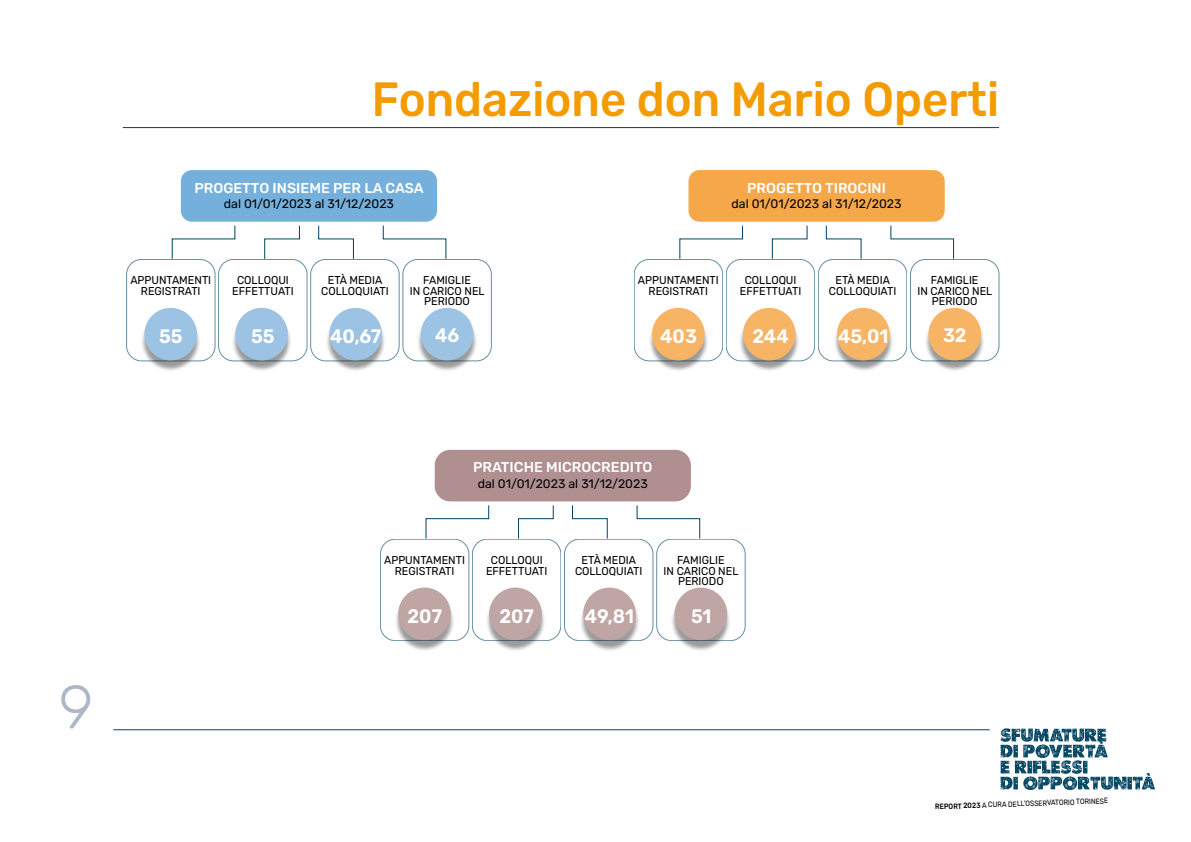
<style>
.page{position:relative;width:1191px;height:842px;background:#fff}
.page>*{position:absolute;margin:0;border:0;box-sizing:border-box;transform-origin:0 0}
.t1{font:300 61px "Rubik";color:#acb8c6}
.t2{font:500 48px "Rubik";color:#f49b00;scale:.95 1}
.t3{font:600 19.5px "Rubik";color:#fff;scale:.95 1}
.t4{font:500 14.3px "Rubik";color:#fff}
.t5{font:12.4px "Rubik";color:#000}
.t6{font:11.4px/10.4px "Rubik";color:#000;text-align:center;scale:.95 1}
.t7{font:7.6px "Rubik";color:#000;scale:.9 1}
.s1{font-weight:500}
</style>
<div class="page">
<svg style="left:927px;top:728px;width:228px;height:62px"></svg>
<hr style="left:113px;top:730px;width:876px;height:1px;background:#004361">
<hr style="left:123px;top:127px;width:876px;height:1px;background:#004361">
<div style="left:403px;top:259px;width:88px;height:102px;border:1px solid #004361;border-radius:15px"></div>
<div style="left:416px;top:311px;width:61px;height:61px;background:#000;opacity:.4"></div>
<div style="left:421px;top:308px;width:52px;height:52px;background:#9dc3e4;border-radius:50%"></div>
<div style="left:311px;top:259px;width:88px;height:102px;border:1px solid #004361;border-radius:15px"></div>
<div style="left:325px;top:311px;width:61px;height:61px;background:#000;opacity:.4"></div>
<div style="left:329px;top:308px;width:53px;height:52px;background:#9dc3e4;border-radius:50%"></div>
<div style="left:218px;top:259px;width:89px;height:102px;border:1px solid #004361;border-radius:15px"></div>
<div style="left:231px;top:311px;width:61px;height:61px;background:#000;opacity:.4"></div>
<div style="left:235px;top:308px;width:53px;height:52px;background:#9dc3e4;border-radius:50%"></div>
<div style="left:126px;top:259px;width:89px;height:102px;border:1px solid #004361;border-radius:15px"></div>
<div style="left:140px;top:311px;width:61px;height:61px;background:#000;opacity:.4"></div>
<div style="left:144px;top:308px;width:53px;height:52px;background:#9dc3e4;border-radius:50%"></div>
<div style="left:181px;top:170px;width:256px;height:52px;background:#75afdb;border-radius:11px"></div>
<svg style="left:171px;top:225px;width:64px;height:34px"></svg>
<svg style="left:264px;top:225px;width:36px;height:34px"></svg>
<svg style="left:382px;top:225px;width:64px;height:34px"></svg>
<svg style="left:318px;top:225px;width:36px;height:34px"></svg>
<div style="left:910px;top:259px;width:89px;height:102px;border:1px solid #004361;border-radius:15px"></div>
<div style="left:924px;top:311px;width:61px;height:61px;background:#000;opacity:.4"></div>
<div style="left:928px;top:308px;width:53px;height:52px;background:#f8b465;border-radius:50%"></div>
<div style="left:818px;top:259px;width:89px;height:102px;border:1px solid #004361;border-radius:15px"></div>
<div style="left:833px;top:311px;width:60px;height:61px;background:#000;opacity:.4"></div>
<div style="left:837px;top:308px;width:52px;height:52px;background:#f8b465;border-radius:50%"></div>
<div style="left:726px;top:259px;width:88px;height:102px;border:1px solid #004361;border-radius:15px"></div>
<div style="left:739px;top:311px;width:60px;height:61px;background:#000;opacity:.4"></div>
<div style="left:743px;top:308px;width:52px;height:52px;background:#f8b465;border-radius:50%"></div>
<div style="left:634px;top:259px;width:88px;height:102px;border:1px solid #004361;border-radius:15px"></div>
<div style="left:648px;top:311px;width:60px;height:61px;background:#000;opacity:.4"></div>
<div style="left:652px;top:308px;width:52px;height:52px;background:#f8b465;border-radius:50%"></div>
<div style="left:688px;top:170px;width:256px;height:52px;background:#f5a74a;border-radius:11px"></div>
<svg style="left:679px;top:225px;width:64px;height:34px"></svg>
<svg style="left:771px;top:225px;width:36px;height:34px"></svg>
<svg style="left:890px;top:225px;width:64px;height:34px"></svg>
<svg style="left:825px;top:225px;width:36px;height:34px"></svg>
<div style="left:656px;top:539px;width:89px;height:102px;border:1px solid #004361;border-radius:15px"></div>
<div style="left:670px;top:591px;width:61px;height:61px;background:#000;opacity:.4"></div>
<div style="left:674px;top:588px;width:53px;height:52px;background:#bfa5a4;border-radius:50%"></div>
<div style="left:564px;top:539px;width:89px;height:102px;border:1px solid #004361;border-radius:15px"></div>
<div style="left:579px;top:591px;width:61px;height:61px;background:#000;opacity:.4"></div>
<div style="left:583px;top:588px;width:53px;height:52px;background:#bfa5a4;border-radius:50%"></div>
<div style="left:472px;top:539px;width:89px;height:102px;border:1px solid #004361;border-radius:15px"></div>
<div style="left:485px;top:591px;width:61px;height:61px;background:#000;opacity:.4"></div>
<div style="left:489px;top:588px;width:53px;height:52px;background:#bfa5a4;border-radius:50%"></div>
<div style="left:380px;top:539px;width:89px;height:102px;border:1px solid #004361;border-radius:15px"></div>
<div style="left:394px;top:591px;width:61px;height:61px;background:#000;opacity:.4"></div>
<div style="left:398px;top:588px;width:53px;height:52px;background:#bfa5a4;border-radius:50%"></div>
<div style="left:435px;top:450px;width:256px;height:51px;background:#af8f90;border-radius:16px"></div>
<svg style="left:425px;top:505px;width:64px;height:34px"></svg>
<svg style="left:518px;top:505px;width:36px;height:34px"></svg>
<svg style="left:636px;top:505px;width:64px;height:34px"></svg>
<svg style="left:572px;top:505px;width:36px;height:34px"></svg>
<h2 class="t2" style="left:372px;top:72px;width:662px">Fondazione don Mario Operti</h2>
<p class="t4" style="left:194px;top:180px;width:231px">PROGETTO INSIEME PER LA CASA</p>
<p class="t5" style="left:224px;top:197px;width:172px">dal 01/01/2023 al 31/12/2023</p>
<p class="t6" style="left:130px;top:276px;width:87px">APPUNTAMENTI<br>REGISTRATI</p>
<h3 class="t3" style="left:159px;top:325px;width:26px">55</h3>
<p class="t6" style="left:232px;top:276px;width:66px">COLLOQUI<br>EFFETTUATI</p>
<h3 class="t3" style="left:251px;top:325px;width:26px">55</h3>
<p class="t6" style="left:321px;top:276px;width:73px">ETÀ MEDIA<br>COLLOQUIATI</p>
<h3 class="t3" style="left:330px;top:325px;width:55px">40,67</h3>
<p class="t6" style="left:410px;top:276px;width:80px">FAMIGLIE<br>IN CARICO NEL<br>PERIODO</p>
<h3 class="t3" style="left:435px;top:325px;width:27px">46</h3>
<p class="t4" style="left:747px;top:180px;width:140px">PROGETTO TIROCINI</p>
<p class="t5" style="left:731px;top:197px;width:172px">dal 01/01/2023 al 31/12/2023</p>
<p class="t6" style="left:638px;top:276px;width:87px">APPUNTAMENTI<br>REGISTRATI</p>
<h3 class="t3" style="left:660px;top:325px;width:40px">403</h3>
<p class="t6" style="left:740px;top:276px;width:66px">COLLOQUI<br>EFFETTUATI</p>
<h3 class="t3" style="left:752px;top:325px;width:40px">244</h3>
<p class="t6" style="left:829px;top:276px;width:73px">ETÀ MEDIA<br>COLLOQUIATI</p>
<h3 class="t3" style="left:838px;top:325px;width:54px">45,01</h3>
<p class="t6" style="left:917px;top:276px;width:80px">FAMIGLIE<br>IN CARICO NEL<br>PERIODO</p>
<h3 class="t3" style="left:943px;top:325px;width:26px">32</h3>
<h1 class="t1" style="left:59px;top:673px;width:36px">9</h1>
<p class="t4" style="left:473px;top:459px;width:181px">PRATICHE MICROCREDITO</p>
<p class="t5" style="left:478px;top:477px;width:172px">dal 01/01/2023 al 31/12/2023</p>
<p class="t6" style="left:384px;top:555px;width:87px">APPUNTAMENTI<br>REGISTRATI</p>
<h3 class="t3" style="left:407px;top:605px;width:38px">207</h3>
<p class="t6" style="left:486px;top:555px;width:66px">COLLOQUI<br>EFFETTUATI</p>
<h3 class="t3" style="left:499px;top:605px;width:38px">207</h3>
<p class="t6" style="left:575px;top:555px;width:73px">ETÀ MEDIA<br>COLLOQUIATI</p>
<h3 class="t3" style="left:585px;top:605px;width:53px">49,81</h3>
<p class="t6" style="left:663px;top:555px;width:80px">FAMIGLIE<br>IN CARICO NEL<br>PERIODO</p>
<h3 class="t3" style="left:691px;top:605px;width:23px">51</h3>
<p class="t7" style="left:935px;top:802px;width:194px;rotate:-2deg"><span class="s1">REPORT 2023</span> A CURA DELL’OSSERVATORIO TORINESE</p>
</div>
